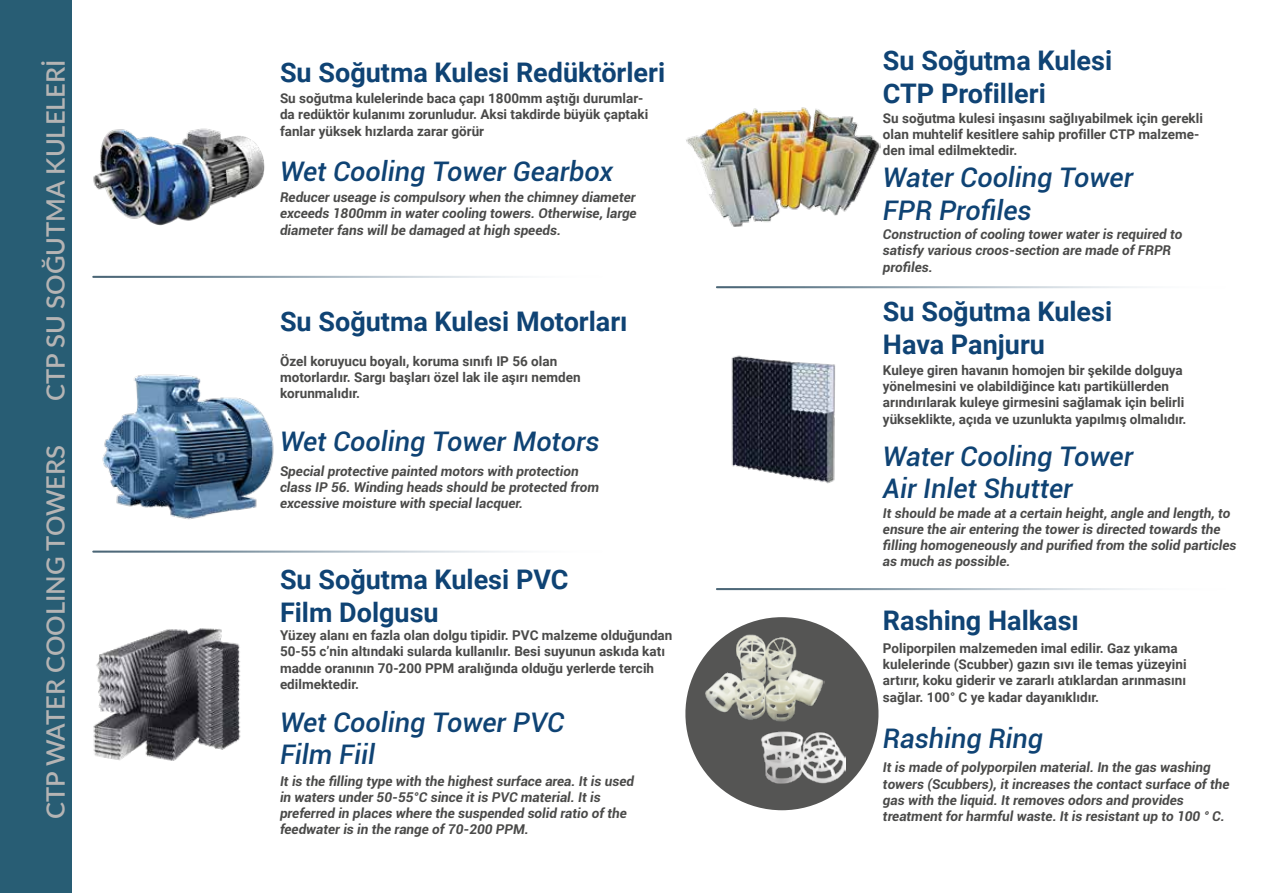
<style>
.page{position:relative;width:1263px;height:893px;background:#fff}
.page>*{position:absolute;margin:0;border:0;box-sizing:border-box;transform-origin:0 0}
.t1{font:700 27px/32.4px "Roboto";color:#0f4374}
.t2{font:italic 500 27px/32.4px "Roboto";color:#0f4374}
.t3{font:600 25.5px "Lato";color:#b5b4b4}
.t4{font:italic 700 13.5px/16.2px "Roboto";color:#4a4a49}
.t5{font:700 13.5px/16.2px "Roboto";color:#4a4a49}
</style>
<div class="page">
<div style="left:0;top:0;width:72px;height:893px;background:#285d74"></div>
<svg style="left:92px;top:276px;width:511px;height:2px"></svg>
<svg style="left:92px;top:551px;width:511px;height:2px"></svg>
<img style="left:93px;top:628px;width:148px;height:133px">
<svg style="left:716px;top:286px;width:510px;height:2px"></svg>
<svg style="left:716px;top:588px;width:510px;height:2px"></svg>
<svg style="left:685px;top:617px;width:193px;height:193px"></svg>
<img style="left:703px;top:632px;width:121px;height:90px">
<img style="left:686px;top:107px;width:194px;height:120px">
<img style="left:731px;top:355px;width:104px;height:129px">
<img style="left:758px;top:722px;width:87px;height:76px">
<img style="left:102px;top:374px;width:172px;height:146px">
<img style="left:93px;top:128px;width:172px;height:98px">
<h2 class="t3" style="left:37px;top:401px;width:343px;rotate:-90deg">CTP SU SOĞUTMA KULELERİ</h2>
<h2 class="t3" style="left:37px;top:819px;width:376px;rotate:-90deg">CTP WATER COOLING TOWERS</h2>
<h1 class="t1" style="left:280px;top:55px;width:387px">Su Soğutma Kulesi Redüktörleri</h1>
<p class="t5" style="left:280px;top:90px;width:370px">Su soğutma kulelerinde baca çapı 1800mm aştığı durumlar&shy;da redüktör kulanımı zorunludur. Aksi takdirde büyük çaptaki fanlar yüksek hızlarda zarar görür</p>
<h1 class="t2" style="left:280px;top:154px;width:335px">Wet Cooling Tower Gearbox</h1>
<p class="t4" style="left:280px;top:189px;width:358px;text-align:justify">Reducer useage is compulsory when the chimney diameter exceeds 1800mm in water cooling towers. Otherwise, large diameter fans will be damaged at high speeds.</p>
<h1 class="t1" style="left:280px;top:304px;width:349px">Su Soğutma Kulesi Motorları</h1>
<p class="t5" style="left:280px;top:352px;width:302px">Özel koruyucu boyalı, koruma sınıfı IP 56 olan motorlardır. Sargı başları özel lak ile aşırı nemden korunmalıdır.</p>
<h1 class="t2" style="left:280px;top:424px;width:321px">Wet Cooling Tower Motors</h1>
<p class="t4" style="left:280px;top:463px;width:321px">Special protective painted motors with protection class IP 56. Winding heads should be protected from excessive moisture with special lacquer.</p>
<h1 class="t1" style="left:280px;top:562px;width:290px">Su Soğutma Kulesi PVC<br>Film Dolgusu</h1>
<p class="t5" style="left:280px;top:627px;width:394px">Yüzey alanı en fazla olan dolgu tipidir. PVC malzeme olduğundan 50-55 c’nin altındaki sularda kullanılır. Besi suyunun askıda katı madde oranının 70-200 PPM aralığında olduğu yerlerde tercih edilmektedir.</p>
<h1 class="t2" style="left:280px;top:705px;width:286px">Wet Cooling Tower PVC<br>Film Fiil</h1>
<p class="t4" style="left:280px;top:772px;width:355px">It is the filling type with the highest surface area. It is used in waters under 50-55°C since it is PVC material. It is preferred in places where the suspended solid ratio of the feedwater is in the range of 70-200 PPM.</p>
<h1 class="t1" style="left:883px;top:44px;width:231px">Su Soğutma Kulesi<br>CTP Profilleri</h1>
<p class="t5" style="left:883px;top:109px;width:321px">Su soğutma kulesi inşasını sağlıyabilmek için gerekli olan muhtelif kesitlere sahip profiller CTP malzeme&shy;den imal edilmektedir.</p>
<h1 class="t2" style="left:883px;top:160px;width:252px">Water Cooling Tower<br>FPR Profiles</h1>
<p class="t4" style="left:883px;top:226px;width:301px">Construction of cooling tower water is required to satisfy various croos-section are made of FRPR profiles.</p>
<h1 class="t1" style="left:883px;top:294px;width:231px">Su Soğutma Kulesi<br>Hava Panjuru</h1>
<p class="t5" style="left:883px;top:362px;width:305px">Kuleye giren havanın homojen bir şekilde dolguya yönelmesini ve olabildiğince katı partiküllerden arındırılarak kuleye girmesini sağlamak için belirli yükseklikte, açıda ve uzunlukta yapılmış olmalıdır.</p>
<h1 class="t2" style="left:883px;top:439px;width:252px">Water Cooling Tower<br>Air Inlet Shutter</h1>
<p class="t4" style="left:883px;top:504px;width:355px">It should be made at a certain height, angle and length, to ensure the air entering the tower is directed towards the filling homogeneously and purified from the solid particles as much as possible.</p>
<h1 class="t1" style="left:883px;top:603px;width:197px">Rashing Halkası</h1>
<p class="t5" style="left:883px;top:640px;width:305px">Poliporpilen malzemeden imal edilir. Gaz yıkama kulelerinde (Scubber) gazın sıvı ile temas yüzeyini artırır, koku giderir ve zararlı atıklardan arınmasını sağlar. 100° C ye kadar dayanıklıdır.</p>
<h1 class="t2" style="left:883px;top:721px;width:162px">Rashing Ring</h1>
<p class="t4" style="left:883px;top:759px;width:348px">It is made of polyporpilen material. In the gas washing towers (Scubbers), it increases the contact surface of the gas with the liquid. It removes odors and provides treatment for harmful waste. It is resistant up to 100 ° C.</p>
</div>
